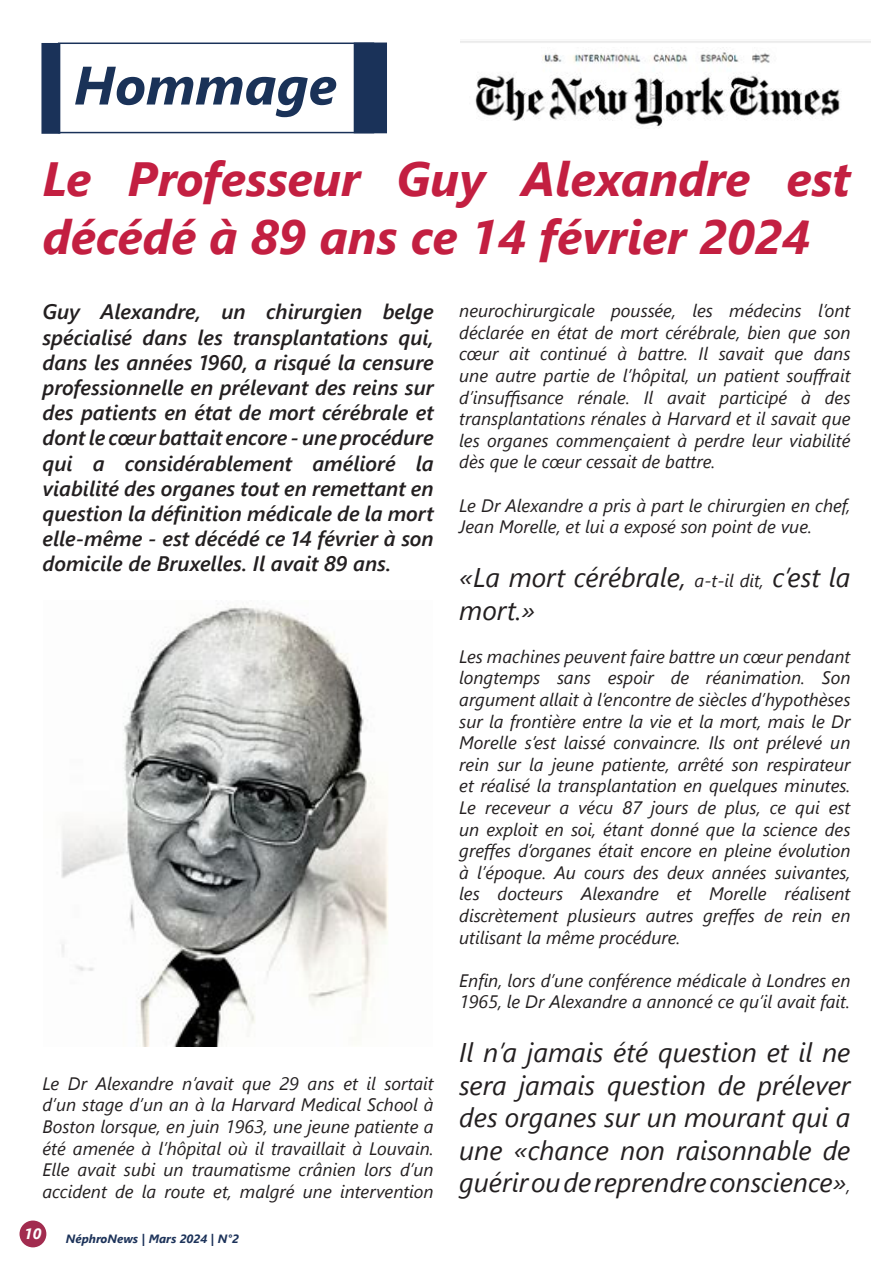
<style>
.page{position:relative;width:893px;height:1263px;background:#fff}
.page>*{position:absolute;margin:0;border:0;box-sizing:border-box;transform-origin:0 0}
.t1{font:italic 700 54px "Segoe UI";color:#1a3258}
.t2{font:italic 700 48px/57.6px "Segoe UI";color:#c31f41}
.t3{font:italic 27px/32.4px "Segoe UI";color:#231f20}
.t4{font:italic 600 21px/25.2px "Segoe UI";color:#231f20;text-align:justify}
.t5{font:italic 18px/21.6px "Segoe UI";color:#231f20;text-align:justify}
.t6{font:italic 700 15px "Segoe UI";color:#fff}
.t7{font:italic 700 12px "Segoe UI";color:#1d335a}
.s1{font-size:18px}
</style>
<div class="page">
<div style="left:58px;top:43px;width:316px;height:90px;background:#fff;border:2px solid #1a3259"></div>
<img style="left:61px;top:606px;width:327px;height:441px">
<img style="left:461px;top:41px;width:410px;height:87px">
<div style="left:354px;top:43px;width:33px;height:90px;background:#1a3259"></div>
<div style="left:41px;top:43px;width:19px;height:91px;background:#1a3259;border:2px solid #1a3259"></div>
<div style="left:20px;top:1220px;width:26px;height:27px;background:#a22c4f;border-radius:50%"></div>
<p class="t1" style="left:74px;top:34px;width:264px">Hommage</p>
<p class="t2" style="left:43px;top:143px;width:809px">Le Professeur Guy Alexandre est décédé à 89 ans ce 14 février 2024</p>
<p class="t4" style="left:43px;top:296px;width:393px">Guy Alexandre, un chirurgien belge spécialisé dans les transplantations qui, dans les années 1960, a risqué la censure professionnelle en prélevant des reins sur des patients en état de mort cérébrale et dont le cœur battait encore - une procédure qui a considérablement amélioré la viabilité des organes tout en remettant en question la définition médicale de la mort elle-même - est décédé ce 14 février à son domicile de Bruxelles. Il avait 89 ans.</p>
<p class="t5" style="left:43px;top:1070px;width:393px">Le Dr Alexandre n’avait que 29 ans et il sortait d’un stage d’un an à la Harvard Medical School à Boston lorsque, en juin 1963, une jeune patiente a été amenée à l’hôpital où il travaillait à Louvain.<br>Elle avait subi un traumatisme crânien lors d’un accident de la route et, malgré une intervention</p>
<p class="t6" style="left:24px;top:1219px;width:19px">10</p>
<p class="t7" style="left:66px;top:1227px;width:174px">NéphroNews | Mars 2024 | N°2</p>
<p class="t5" style="left:459px;top:297px;width:393px">neurochirurgicale poussée, les médecins l’ont déclarée en état de mort cérébrale, bien que son cœur ait continué à battre. Il savait que dans une autre partie de l’hôpital, un patient souffrait d’insuffisance rénale. Il avait participé à des transplantations rénales à Harvard et il savait que les organes commençaient à perdre leur viabilité dès que le cœur cessait de battre.</p>
<p class="t5" style="left:459px;top:491px;width:393px">Le Dr Alexandre a pris à part le chirurgien en chef,<br>Jean Morelle, et lui a exposé son point de vue.</p>
<p class="t3" style="left:459px;top:557px;width:393px">«La mort cérébrale, <span class="s1">a-t-il dit,</span> c’est la mort.»</p>
<p class="t5" style="left:459px;top:643px;width:393px">Les machines peuvent faire battre un cœur pendant longtemps sans espoir de réanimation. Son argument allait à l’encontre de siècles d’hypothèses sur la frontière entre la vie et la mort, mais le Dr Morelle s’est laissé convaincre. Ils ont prélevé un rein sur la jeune patiente, arrêté son respirateur et réalisé la transplantation en quelques minutes.<br>Le receveur a vécu 87 jours de plus, ce qui est un exploit en soi, étant donné que la science des greffes d’organes était encore en pleine évolution à l’époque. Au cours des deux années suivantes, les docteurs Alexandre et Morelle réalisent discrètement plusieurs autres greffes de rein en utilisant la même procédure.</p>
<p class="t5" style="left:459px;top:967px;width:393px">Enfin, lors d’une conférence médicale à Londres en<br>1965, le Dr Alexandre a annoncé ce qu’il avait fait.</p>
<p class="t3" style="left:459px;top:1032px;width:393px;text-align:justify">Il n’a jamais été question et il ne sera jamais question de prélever des organes sur un mourant qui a une «chance non raisonnable de guérir ou de reprendre conscience»<span class="s1">,</span></p>
</div>
